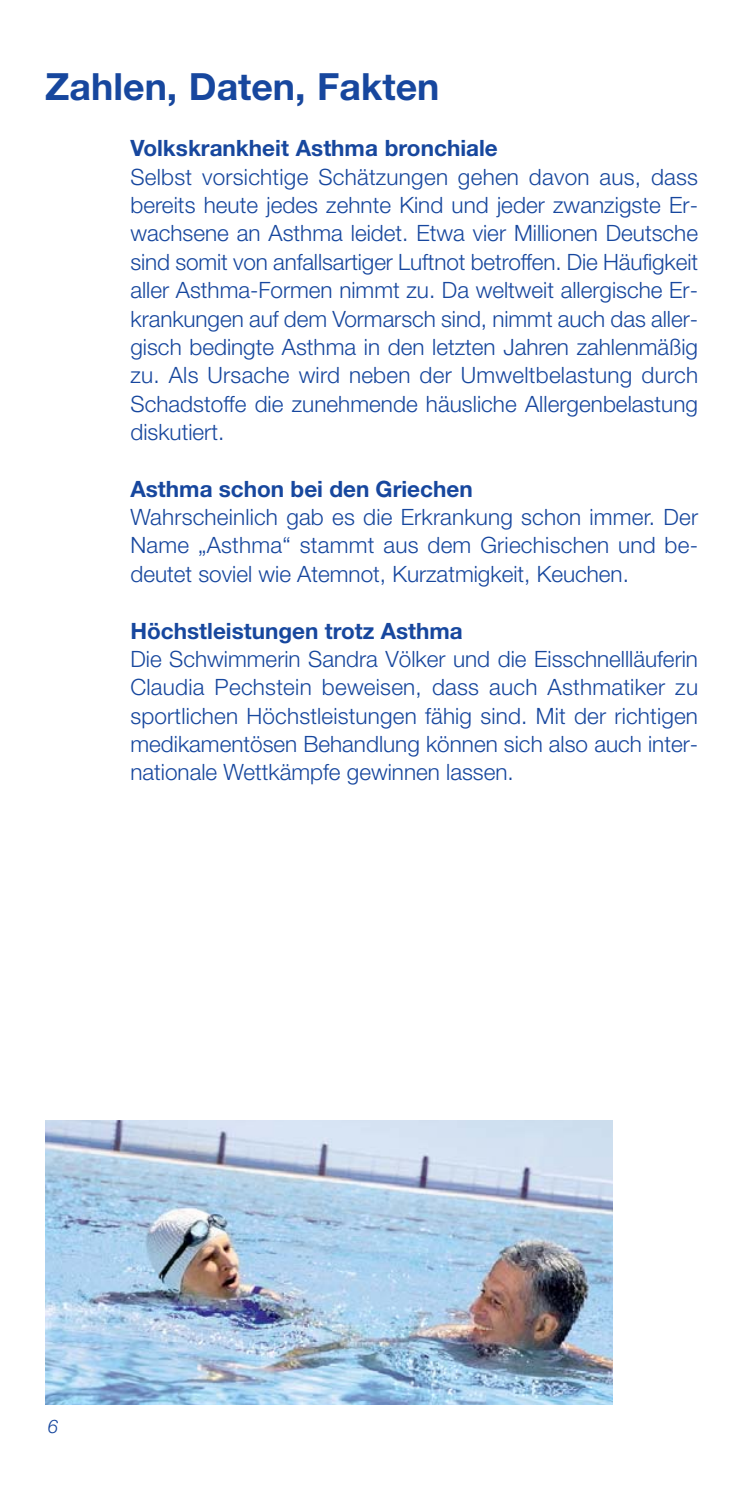
<style>
.page{position:relative;width:745px;height:1489px;background:#fff}
.page>*{position:absolute;margin:0;border:0;box-sizing:border-box;transform-origin:0 0}
.t1{font:700 37.5px "Helvetica Neue";color:#17479e}
.t2{font:300 22.5px/28.2px "Helvetica Neue";color:#17479e;text-align:justify}
.t3{font:700 22.5px "Helvetica Neue";color:#17479e}
.t4{font:italic 300 18.75px "Helvetica Neue";color:#17479e}
</style>
<div class="page">
<img style="left:45px;top:1120px;width:567px;height:283px">
<h1 class="t1" style="left:45px;top:73px;width:395px">Zahlen, Daten, Fakten</h1>
<p class="t3" style="left:130px;top:140px;width:368px">Volkskrankheit Asthma bronchiale</p>
<p class="t2" style="left:130px;top:165px;width:568px">Selbst vorsichtige Schätzungen gehen davon aus, dass bereits heute jedes zehnte Kind und jeder zwanzigste Er&shy;wachsene an Asthma leidet. Etwa vier Millionen Deutsche sind somit von anfallsartiger Luftnot betroffen. Die Häufigkeit aller Asthma-Formen nimmt zu. Da weltweit allergische Er&shy;krankungen auf dem Vormarsch sind, nimmt auch das aller&shy;gisch bedingte Asthma in den letzten Jahren zahlenmäßig zu. Als Ursache wird neben der Umweltbelastung durch Schadstoffe die zunehmende häusliche Allergenbelastung diskutiert.</p>
<p class="t3" style="left:130px;top:480px;width:343px">Asthma schon bei den Griechen</p>
<p class="t2" style="left:130px;top:505px;width:568px">Wahrscheinlich gab es die Erkrankung schon immer. Der Name „Asthma“ stammt aus dem Griechischen und be&shy;deutet soviel wie Atemnot, Kurzatmigkeit, Keuchen.</p>
<p class="t3" style="left:130px;top:622px;width:333px">Höchstleistungen trotz Asthma</p>
<p class="t2" style="left:130px;top:647px;width:568px">Die Schwimmerin Sandra Völker und die Eisschnellläuferin Claudia Pechstein beweisen, dass auch Asthmatiker zu sportlichen Höchstleistungen fähig sind. Mit der richtigen medikamentösen Behandlung können sich also auch inter&shy;nationale Wettkämpfe gewinnen lassen.</p>
<p class="t4" style="left:48px;top:1419px;width:12px">6</p>
</div>
